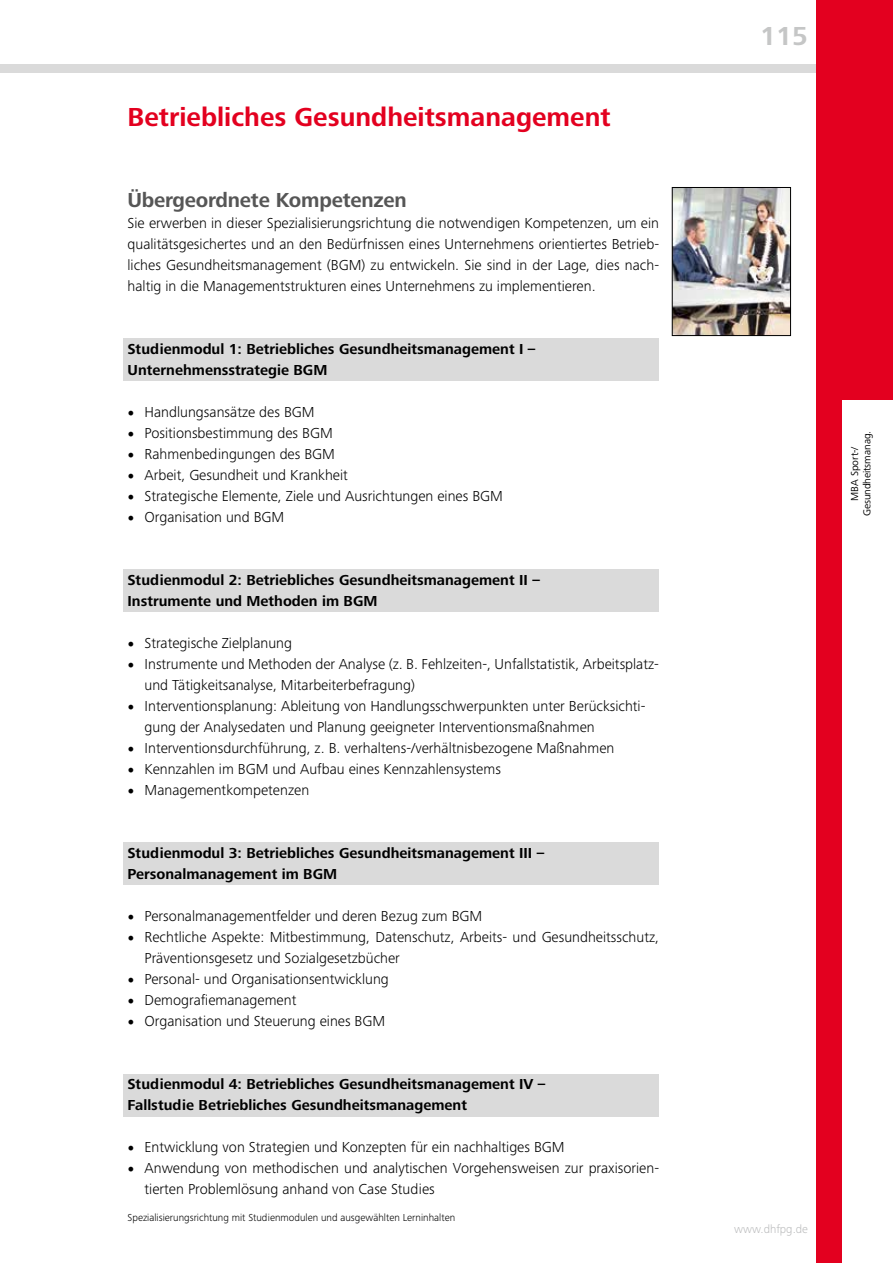
<style>
.page{position:relative;width:893px;height:1263px;background:#fff}
.page>*{position:absolute;margin:0;border:0;box-sizing:border-box;transform-origin:0 0}
.t1{font:700 27px "Frutiger Next Pro";color:#e3001f}
.t2{font:700 27px "Frutiger Next Pro";color:#c5c6c6}
.t3{font:700 21px "Frutiger Next Pro";letter-spacing:-.01em;color:#565656}
.t4{font:300 15px/21px "Frutiger Next Pro";color:#000}
.t5{font:700 15px/21px "Frutiger Next Pro";color:#000}
.t6{font:300 12px "Frutiger Next Pro";color:#bbbcbd}
.t7{font:300 10.5px "Frutiger Next Pro";color:#000}
.t8{font:10.5px/12.6px "Frutiger Next Pro";letter-spacing:-.01em;color:#000;text-align:center}
.s1{font-family:"Minion Pro";font-weight:400;font-size:18px}
</style>
<div class="page">
<div style="left:0;top:64px;width:829px;height:8px;background:#dadada"></div>
<div style="left:123px;top:338px;width:536px;height:42px;background:#dadada"></div>
<div style="left:123px;top:570px;width:536px;height:42px;background:#dadada"></div>
<div style="left:123px;top:842px;width:536px;height:42px;background:#dadada"></div>
<div style="left:123px;top:1074px;width:536px;height:43px;background:#dadada"></div>
<img style="left:674px;top:189px;width:115px;height:145px">
<div style="left:672px;top:187px;width:119px;height:149px;border:1px solid #000"></div>
<div style="left:816px;top:0;width:26px;height:1263px;background:#e3001f"></div>
<div style="left:824px;top:0;width:69px;height:400px;background:#e3001f"></div>
<h1 class="t1" style="left:128px;top:101px;width:485px">Betriebliches Gesundheitsmanagement</h1>
<h2 class="t3" style="left:128px;top:188px;width:281px">Übergeordnete Kompetenzen</h2>
<p class="t4" style="left:128px;top:212px;width:533px;text-align:justify">Sie erwerben in dieser Spezialisierungsrichtung die notwendigen Kompetenzen, um ein qualitätsgesichertes und an den Bedürfnissen eines Unternehmens orientiertes Betrieb&shy;liches Gesundheitsmanagement (BGM) zu entwickeln. Sie sind in der Lage, dies nach&shy;haltig in die Managementstrukturen eines Unternehmens zu implementieren.</p>
<p class="t5" style="left:128px;top:338px;width:409px">Studienmodul 1: Betriebliches Gesundheitsmanagement I –<br>Unternehmensstrategie BGM</p>
<p class="t4" style="left:128px;top:401px;width:189px"><span class="s1">•</span> Handlungsansätze des BGM</p>
<p class="t4" style="left:128px;top:422px;width:207px"><span class="s1">•</span> Positionsbestimmung des BGM</p>
<p class="t4" style="left:128px;top:443px;width:209px"><span class="s1">•</span> Rahmenbedingungen des BGM</p>
<p class="t4" style="left:128px;top:464px;width:222px"><span class="s1">•</span> Arbeit, Gesundheit und Krankheit</p>
<p class="t4" style="left:128px;top:485px;width:377px"><span class="s1">•</span> Strategische Elemente, Ziele und Ausrichtungen eines BGM</p>
<p class="t4" style="left:128px;top:506px;width:158px"><span class="s1">•</span> Organisation und BGM</p>
<p class="t5" style="left:128px;top:569px;width:414px">Studienmodul 2: Betriebliches Gesundheitsmanagement II –<br>Instrumente und Methoden im BGM</p>
<p class="t4" style="left:128px;top:632px;width:166px"><span class="s1">•</span> Strategische Zielplanung</p>
<p class="t4" style="left:145px;top:653px;width:516px;text-indent:-17px"><span class="s1">•</span> Instrumente und Methoden der Analyse (z. B. Fehlzeiten-, Unfallstatistik, Arbeitsplatz&shy;und Tätigkeitsanalyse, Mitarbeiterbefragung)</p>
<p class="t4" style="left:145px;top:695px;width:502px;text-indent:-17px"><span class="s1">•</span> Interventionsplanung: Ableitung von Handlungsschwerpunkten unter Berücksichti&shy;gung der Analysedaten und Planung geeigneter Interventionsmaßnahmen</p>
<p class="t4" style="left:128px;top:737px;width:488px"><span class="s1">•</span> Interventionsdurchführung, z. B. verhaltens-/verhältnisbezogene Maßnahmen</p>
<p class="t4" style="left:128px;top:758px;width:375px"><span class="s1">•</span> Kennzahlen im BGM und Aufbau eines Kennzahlensystems</p>
<p class="t4" style="left:128px;top:779px;width:183px"><span class="s1">•</span> Managementkompetenzen</p>
<p class="t5" style="left:128px;top:842px;width:418px">Studienmodul 3: Betriebliches Gesundheitsmanagement III –<br>Personalmanagement im BGM</p>
<p class="t4" style="left:128px;top:905px;width:356px"><span class="s1">•</span> Personalmanagementfelder und deren Bezug zum BGM</p>
<p class="t4" style="left:145px;top:926px;width:516px;text-indent:-17px"><span class="s1">•</span> Rechtliche Aspekte: Mitbestimmung, Datenschutz, Arbeits- und Gesundheitsschutz,<br>Präventionsgesetz und Sozialgesetzbücher</p>
<p class="t4" style="left:128px;top:968px;width:263px"><span class="s1">•</span> Personal- und Organisationsentwicklung</p>
<p class="t4" style="left:128px;top:989px;width:170px"><span class="s1">•</span> Demografiemanagement</p>
<p class="t4" style="left:128px;top:1010px;width:259px"><span class="s1">•</span> Organisation und Steuerung eines BGM</p>
<p class="t5" style="left:128px;top:1073px;width:419px">Studienmodul 4: Betriebliches Gesundheitsmanagement IV –<br>Fallstudie Betriebliches Gesundheitsmanagement</p>
<p class="t4" style="left:128px;top:1136px;width:439px"><span class="s1">•</span> Entwicklung von Strategien und Konzepten für ein nachhaltiges BGM</p>
<p class="t4" style="left:145px;top:1157px;width:516px;text-indent:-17px"><span class="s1">•</span> Anwendung von methodischen und analytischen Vorgehensweisen zur praxisorien&shy;tierten Problemlösung anhand von Case Studies</p>
<p class="t7" style="left:128px;top:1211px;width:329px">Spezialisierungsrichtung mit Studienmodulen und ausgewählten Lerninhalten</p>
<h1 class="t2" style="left:760px;top:21px;width:49px">115</h1>
<p class="t8" style="left:848px;top:516px;width:87px;rotate:-90deg">MBA Sport-/<br>Gesundheitsmanag.</p>
<p class="t6" style="left:734px;top:1222px;width:75px">www.dhfpg.de</p>
</div>
